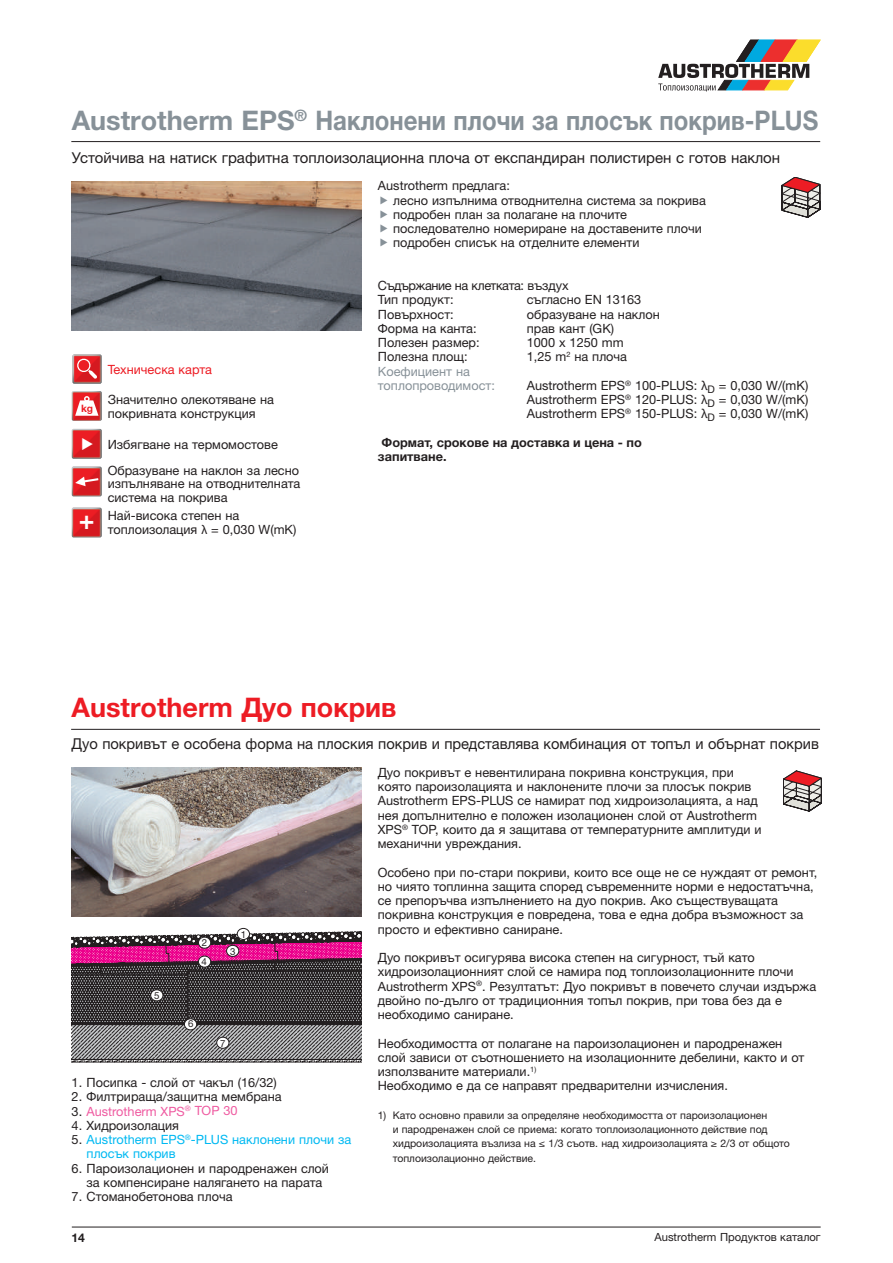
<style>
.page{position:relative;width:893px;height:1263px;background:#fff}
.page>*{position:absolute;margin:0;border:0;box-sizing:border-box;transform-origin:0 0}
.t1{font:700 27px "Helvetica Neue LTW1 G";color:#879198}
.t2{font:700 27px "Helvetica Neue LTW1 G";color:#ed1c24}
.t3{font:15px "Helvetica Neue LTW1 G";color:#231f20}
.t4{font:12.75px/14.2px "Helvetica Neue LTW1 G";color:#231f20}
.t5{font:12.75px/14.2px "Helvetica Neue LTW1 G";color:#00b9f2}
.t6{font:700 12.75px/14.2px "Helvetica Neue LTW1 G";color:#231f20}
.t7{font:12.75px/14.2px "Helvetica Neue LTW1 G";letter-spacing:-.03em;color:#231f20}
.t8{font:12.75px/14.2px "Helvetica Neue LTW1 G";color:#879198}
.t9{font:12.75px "Helvetica Neue LTW1 G";color:#ef5ba1}
.t10{font:12.75px "Helvetica Neue LTW1 G";color:#ed1c24}
.t11{font:700 12.15px "Helvetica Neue LT Pro";color:#231f20}
.t12{font:700 12px "Helvetica Neue LTW1 G";color:#231f20}
.t13{font:11.25px "Helvetica Neue LTW1 G";color:#231f20}
.t14{font:10.5px/14.2px "Helvetica Neue LTW1 G";color:#231f20}
.t15{font:700 10.2px "Helvetica Neue LTW1 G";color:#ed1c24}
.t16{font:9.75px/19.6px "Helvetica Neue LTW1 G";color:#231f20}
.s1{font-family:"Myriad Pro"}
.s2{color:#231f20}
</style>
<div class="page">
<hr style="left:72px;top:1227px;width:749px;height:1px;background:#231f20">
<hr style="left:71px;top:141px;width:749px;height:1px;background:#231f20">
<hr style="left:71px;top:729px;width:749px;height:1px;background:#231f20">
<div style="left:71px;top:466px;width:32px;height:32px;background:#231f20;opacity:.4"></div>
<img style="left:72px;top:467px;width:30px;height:29px">
<svg style="left:75px;top:477px;width:26px;height:9px"></svg>
<div style="left:71px;top:428px;width:32px;height:32px;background:#231f20;opacity:.4"></div>
<img style="left:72px;top:429px;width:30px;height:30px">
<div style="left:71px;top:507px;width:32px;height:32px;background:#231f20;opacity:.4"></div>
<img style="left:72px;top:508px;width:30px;height:29px">
<img style="left:72px;top:416px;width:30px;height:5px">
<svg style="left:782px;top:177px;width:38px;height:41px;background:#b28f8e"></svg>
<svg style="left:783px;top:771px;width:38px;height:40px;background:#b38e8e"></svg>
<img style="left:72px;top:768px;width:289px;height:148px">
<hr style="left:72px;top:1062px;width:289px;height:1px;background:#231f20">
<svg style="left:72px;top:931px;width:289px;height:131px;background:#6d5262"></svg>
<div style="left:237px;top:928px;width:13px;height:11px;background:#fff;border-radius:50%"></div>
<div style="left:237px;top:928px;width:13px;height:12px;border:1px solid #231f20;border-radius:50%"></div>
<div style="left:184px;top:1019px;width:13px;height:11px;background:#fff;border-radius:50%"></div>
<div style="left:184px;top:1018px;width:13px;height:12px;border:1px solid #231f20;border-radius:50%"></div>
<div style="left:217px;top:1037px;width:12px;height:11px;background:#fff;border-radius:50%"></div>
<div style="left:216px;top:1037px;width:13px;height:12px;border:1px solid #231f20;border-radius:50%"></div>
<div style="left:151px;top:990px;width:12px;height:11px;background:#fff;border-radius:50%"></div>
<div style="left:150px;top:989px;width:13px;height:12px;border:1px solid #231f20;border-radius:50%"></div>
<div style="left:227px;top:945px;width:12px;height:11px;background:#fff;border-radius:50%"></div>
<div style="left:226px;top:945px;width:13px;height:12px;border:1px solid #231f20;border-radius:50%"></div>
<div style="left:198px;top:937px;width:13px;height:11px;background:#fff;border-radius:50%"></div>
<div style="left:198px;top:937px;width:13px;height:11px;border:1px solid #231f20;border-radius:50%"></div>
<div style="left:198px;top:956px;width:13px;height:11px;background:#fff;border-radius:50%"></div>
<div style="left:198px;top:956px;width:13px;height:11px;border:1px solid #231f20;border-radius:50%"></div>
<svg style="left:72px;top:181px;width:289px;height:235px"></svg>
<svg style="left:658px;top:40px;width:163px;height:52px"></svg>
<svg style="left:82px;top:438px;width:11px;height:12px"></svg>
<h1 class="t1" style="left:72px;top:104px;width:748px">Austrotherm EPS<sup>®</sup> Наклонени плочи за плосък покрив-PLUS</h1>
<p class="t3" style="left:72px;top:148px;width:710px">Устойчива на натиск графитна топлоизолационна плоча от експандиран полистирен с готов наклон</p>
<p class="t15" style="left:81px;top:402px;width:14px">kg</p>
<p class="t10" style="left:108px;top:362px;width:106px">Техническа карта</p>
<p class="t4" style="left:108px;top:392px;width:168px">Значително олекотяване на покривната конструкция</p>
<p class="t4" style="left:108px;top:437px;width:172px">Избягване на термомостове</p>
<p class="t4" style="left:108px;top:463px;width:194px;line-height:13.5px;text-align:justify">Образуване на наклон за лесно изпълняване на отводнителната система на покрива</p>
<p class="t4" style="left:79px;top:508px;width:219px;text-indent:29px">Най-висока степен на<br><sup>+</sup> топлоизолация <span class="s1">λ</span> = 0,030 W(mK)</p>
<p class="t4" style="left:393px;top:179px;width:314px;text-indent:-15px">Austrotherm предлага:<br>лесно изпълнима отводнителна система за покрива подробен план за полагане на плочите последователно номериране на доставените плочи подробен списък на отделните eлементи</p>
<p class="t7" style="left:378px;top:278px;width:192px">Съдържание на клетката: въздух<br>Тип продукт:</p>
<p class="t4" style="left:527px;top:293px;width:116px">съгласно EN 13163</p>
<p class="t4" style="left:378px;top:307px;width:77px">Повърхност:</p>
<p class="t4" style="left:527px;top:307px;width:135px">образуване на наклон</p>
<p class="t4" style="left:378px;top:321px;width:100px">Форма на канта:</p>
<p class="t4" style="left:527px;top:321px;width:89px">прав кант (GK)</p>
<p class="t4" style="left:378px;top:335px;width:103px">Полезен размер:</p>
<p class="t4" style="left:527px;top:335px;width:98px">1000 x 1250 mm</p>
<p class="t4" style="left:378px;top:350px;width:91px">Полезна площ:</p>
<p class="t4" style="left:527px;top:350px;width:102px">1,25 m<sup>2</sup> на плоча</p>
<p class="t8" style="left:378px;top:364px;width:119px">Коефициент на топлопроводимост:</p>
<p class="t4" style="left:527px;top:378px;width:283px;text-align:justify">Austrotherm EPS<sup>®</sup> 100-PLUS: λ<sub>D</sub> = 0,030 W/(mK)<br>Austrotherm EPS<sup>®</sup> 120-PLUS: λ<sub>D</sub> = 0,030 W/(mK)<br>Austrotherm EPS<sup>®</sup> 150-PLUS: λ<sub>D</sub> = 0,030 W/(mK)</p>
<p class="t6" style="left:378px;top:435px;width:265px">Формат, срокове на доставка и цена - по запитване.</p>
<h1 class="t2" style="left:72px;top:690px;width:327px">Austrotherm Дуо покрив</h1>
<p class="t3" style="left:72px;top:735px;width:749px">Дуо покривът е особена форма на плоския покрив и представлява комбинация от топъл и обърнат покрив</p>
<p class="t16" style="left:154px;top:986px;width:7px">5</p>
<p class="t16" style="left:201px;top:932px;width:7px">2<br>4</p>
<p class="t16" style="left:241px;top:924px;width:7px">1</p>
<p class="t16" style="left:230px;top:941px;width:7px">3</p>
<p class="t16" style="left:188px;top:1014px;width:7px">6</p>
<p class="t16" style="left:220px;top:1033px;width:7px">7</p>
<p class="t4" style="left:72px;top:1075px;width:207px">1. Посипка - слой от чакъл (16/32)</p>
<p class="t4" style="left:72px;top:1089px;width:212px">2. Филтрираща/защитна мембрана</p>
<p class="t9" style="left:72px;top:1103px;width:168px"><span class="s2">3.</span> Austrotherm XPS<sup>®</sup> TOP 30</p>
<p class="t4" style="left:72px;top:1118px;width:109px">4. Хидроизолация</p>
<p class="t5" style="left:87px;top:1132px;width:266px;text-indent:-15px"><span class="s2">5.</span> Austrotherm EPS<sup>®</sup>-PLUS наклонени плочи за плосък покрив</p>
<p class="t4" style="left:86px;top:1161px;width:244px;text-indent:-15px">6. Пароизолационен и пародренажен слой за компенсиране налягането на парата</p>
<p class="t4" style="left:72px;top:1189px;width:162px">7. Стоманобетонова плоча</p>
<p class="t4" style="left:378px;top:765px;width:385px">Дуо покривът е невентилирана покривна конструкция, при която пароизолацията и наклонените плочи за плосък покрив Austrotherm EPS-PLUS се намират под хидроизолацията, а над нея допълнително е положен изолационен слой от Austrotherm XPS<sup>®</sup> TOP, които да я защитава от температурните амплитуди и механични увреждания.</p>
<p class="t4" style="left:378px;top:865px;width:441px">Особено при по-стари покриви, които все още не се нуждаят от ремонт, но чиято топлинна защита според съвременните норми е недостатъчна, се препоръчва изпълнението на дуо покрив. Ако съществуващата покривна конструкция е повредена, това е една добра възможност за просто и ефективно саниране.</p>
<p class="t4" style="left:378px;top:950px;width:440px">Дуо покривът осигурява висока степен на сигурност, тъй като хидроизолационният слой се намира под топлоизолационните плочи Austrotherm XPS<sup>®</sup>. Резултатът: Дуо покривът в повечето случаи издържа двойно по-дълго от традиционния топъл покрив, при това без да е необходимо саниране.</p>
<p class="t4" style="left:378px;top:1036px;width:428px">Необходимостта от полагане на пароизолационен и пародренажен слой зависи от съотношението на изолационните дебелини, както и от използваните материали.<sup>1)<br></sup>Необходимо е да се направят предварителни изчисления.</p>
<p class="t14" style="left:393px;top:1108px;width:399px;text-indent:-15px">1) Като основно правили за определяне необходимостта от пароизолационен<br>и пародренажен слой се приема: когато топлоизолационното действие под хидроизолацията възлиза на ≤ 1/3 съотв. над хидроизолацията ≥ 2/3 от общото топлоизолационно действие.</p>
<p class="t12" style="left:78px;top:1230px;width:8px">6</p>
<p class="t13" style="left:654px;top:1230px;width:168px">Austrotherm Продуктов каталог</p>
<p class="t11" style="left:71px;top:1230px;width:15px">14</p>
</div>
